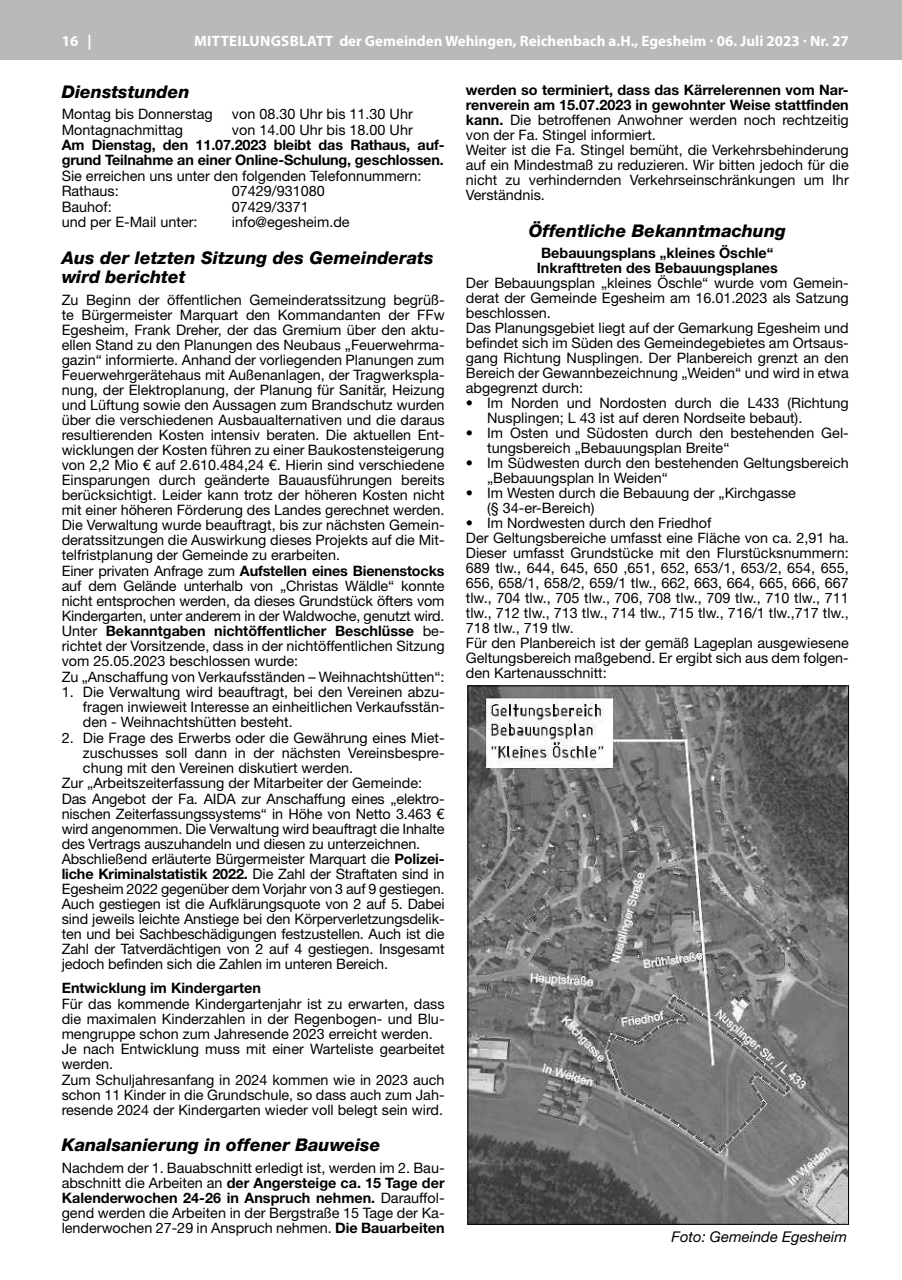
<style>
.page{position:relative;width:902px;height:1280px;background:#fff}
.page>*{position:absolute;margin:0;border:0;box-sizing:border-box;transform-origin:0 0}
.t1{font:italic 800 17.55px/19.2px "Helvetica Neue LT Pro";color:#000}
.t2{font:700 15px "Myriad Pro";color:#fff}
.t3{font:italic 14.85px "Helvetica Neue LT Pro";color:#000}
.t4{font:14.4px/15px "Helvetica Neue LT Pro";color:#000}
.t5{font:700 14.4px/15px "Helvetica Neue LT Pro";letter-spacing:-.01em;color:#000}
.s1{font-weight:700}
.s2{font-weight:400}
</style>
<div class="page">
<hr style="left:901px;top:0;width:1px;height:60px;background:#b9b9ba">
<div style="left:0;top:0;width:901px;height:60px;background:#b9b9ba"></div>
<img style="left:469px;top:688px;width:377px;height:534px">
<p class="t2" style="left:62px;top:31px;width:31px">16 |</p>
<p class="t2" style="left:194px;top:31px;width:656px">MITTEILUNGSBLATT der Gemeinden Wehingen, Reichenbach a.H., Egesheim · 06. Juli 2023 · Nr. 27</p>
<p class="t1" style="left:62px;top:82px;width:129px">Dienststunden</p>
<p class="t4" style="left:62px;top:106px;width:152px">Montag bis Donnerstag</p>
<p class="t4" style="left:232px;top:106px;width:182px">von 08.30 Uhr bis 11.30 Uhr</p>
<p class="t4" style="left:62px;top:122px;width:123px">Montagnachmittag</p>
<p class="t4" style="left:232px;top:122px;width:182px">von 14.00 Uhr bis 18.00 Uhr</p>
<p class="t5" style="left:62px;top:137px;width:384px">Am Dienstag, den 11.07.2023 bleibt das Rathaus, auf&shy;grund Teilnahme an einer Online-Schulung, geschlossen.</p>
<p class="t4" style="left:62px;top:168px;width:361px;line-height:15.5px">Sie erreichen uns unter den folgenden Telefonnummern:<br>Rathaus:</p>
<p class="t4" style="left:466px;top:82px;width:384px"><span class="s1">werden so terminiert, dass das Kärrelerennen vom Nar&shy;renverein am 15.07.2023 in gewohnter Weise stattfinden kann.</span> Die betroffenen Anwohner werden noch rechtzeitig von der Fa. Stingel informiert.<br>Weiter ist die Fa. Stingel bemüht, die Verkehrsbehinderung auf ein Mindestmaß zu reduzieren. Wir bitten jedoch für die nicht zu verhindernden Verkehrseinschränkungen um Ihr Verständnis.</p>
<p class="t1" style="left:529px;top:221px;width:258px">Öffentliche Bekanntmachung</p>
<p class="t5" style="left:536px;top:245px;width:243px;text-align:center">Bebauungsplans „kleines Öschle“<br>Inkrafttreten des Bebauungsplanes</p>
<p class="t4" style="left:466px;top:275px;width:384px">Der Bebauungsplan „kleines Öschle“ wurde vom Gemein&shy;derat der Gemeinde Egesheim am 16.01.2023 als Satzung beschlossen.<br>Das Planungsgebiet liegt auf der Gemarkung Egesheim und befindet sich im Süden des Gemeindegebietes am Ortsaus&shy;gang Richtung Nusplingen. Der Planbereich grenzt an den Bereich der Gewannbezeichnung „Weiden“ und wird in etwa abgegrenzt durch:</p>
<p class="t4" style="left:487px;top:395px;width:363px;text-indent:-21px">• Im Norden und Nordosten durch die L433 (Richtung<br>Nusplingen; L 43 ist auf deren Nordseite bebaut).</p>
<p class="t4" style="left:487px;top:425px;width:363px;text-indent:-21px">• Im Osten und Südosten durch den bestehenden Gel&shy;tungsbereich „Bebauungsplan Breite“</p>
<p class="t4" style="left:487px;top:455px;width:363px;text-indent:-21px">• Im Südwesten durch den bestehenden Geltungsbereich „Bebauungsplan In Weiden“</p>
<p class="t4" style="left:487px;top:485px;width:310px;text-indent:-21px">• Im Westen durch die Bebauung der „Kirchgasse (§ 34-er-Bereich)</p>
<p class="t4" style="left:466px;top:515px;width:384px">• Im Nordwesten durch den Friedhof<br>Der Geltungsbereiche umfasst eine Fläche von ca. 2,91 ha.<br>Dieser umfasst Grundstücke mit den Flurstücksnummern:<br>689 tlw., 644, 645, 650 ,651, 652, 653/1, 653/2, 654, 655, 656, 658/1, 658/2, 659/1 tlw., 662, 663, 664, 665, 666, 667 tlw., 704 tlw., 705 tlw., 706, 708 tlw., 709 tlw., 710 tlw., 711 tlw., 712 tlw., 713 tlw., 714 tlw., 715 tlw., 716/1 tlw.,717 tlw., 718 tlw., 719 tlw.<br>Für den Planbereich ist der gemäß Lageplan ausgewiesene Geltungsbereich maßgebend. Er ergibt sich aus dem folgen&shy;den Kartenausschnitt:</p>
<p class="t4" style="left:232px;top:183px;width:94px">07429/931080</p>
<p class="t4" style="left:62px;top:199px;width:52px">Bauhof:</p>
<p class="t4" style="left:232px;top:199px;width:78px">07429/3371</p>
<p class="t4" style="left:62px;top:214px;width:137px">und per E-Mail unter:</p>
<p class="t4" style="left:232px;top:214px;width:119px">info@egesheim.de</p>
<p class="t1" style="left:62px;top:248px;width:373px">Aus der letzten Sitzung des Gemeinderats wird berichtet</p>
<p class="t4" style="left:62px;top:292px;width:384px">Zu Beginn der öffentlichen Gemeinderatssitzung begrüß&shy;te Bürgermeister Marquart den Kommandanten der FFw Egesheim, Frank Dreher, der das Gremium über den aktu&shy;ellen Stand zu den Planungen des Neubaus „Feuerwehrma&shy;gazin“ informierte. Anhand der vorliegenden Planungen zum Feuerwehrgerätehaus mit Außenanlagen, der Tragwerkspla&shy;nung, der Elektroplanung, der Planung für Sanitär, Heizung und Lüftung sowie den Aussagen zum Brandschutz wurden über die verschiedenen Ausbaualternativen und die daraus resultierenden Kosten intensiv beraten. Die aktuellen Ent&shy;wicklungen der Kosten führen zu einer Baukostensteigerung von 2,2 Mio € auf 2.610.484,24 €. Hierin sind verschiedene Einsparungen durch geänderte Bauausführungen bereits berücksichtigt. Leider kann trotz der höheren Kosten nicht mit einer höheren Förderung des Landes gerechnet werden.<br>Die Verwaltung wurde beauftragt, bis zur nächsten Gemein&shy;deratssitzungen die Auswirkung dieses Projekts auf die Mit&shy;telfristplanung der Gemeinde zu erarbeiten.<br>Einer privaten Anfrage zum <span class="s1">Aufstellen eines Bienenstocks </span>auf dem Gelände unterhalb von „Christas Wäldle“ konnte nicht entsprochen werden, da dieses Grundstück öfters vom Kindergarten, unter anderem in der Waldwoche, genutzt wird.<br>Unter <span class="s1">Bekanntgaben nichtöffentlicher Beschlüsse</span> be&shy;richtet der Vorsitzende, dass in der nichtöffentlichen Sitzung vom 25.05.2023 beschlossen wurde:<br>Zu „Anschaffung von Verkaufsständen – Weihnachtshütten“:</p>
<p class="t4" style="left:83px;top:684px;width:363px;text-align:justify;text-indent:-21px">1. Die Verwaltung wird beauftragt, bei den Vereinen abzu&shy;fragen inwieweit Interesse an einheitlichen Verkaufsstän&shy;den - Weihnachtshütten besteht.</p>
<p class="t4" style="left:62px;top:730px;width:384px">2. Die Frage des Erwerbs oder die Gewährung eines Miet-</p>
<p class="t4" style="left:83px;top:745px;width:363px">zuschusses soll dann in der nächsten Vereinsbespre-</p>
<p class="t4" style="left:83px;top:760px;width:271px">chung mit den Vereinen diskutiert werden.</p>
<p class="t4" style="left:62px;top:775px;width:362px">Zur „Arbeitszeiterfassung der Mitarbeiter der Gemeinde:</p>
<p class="t4" style="left:62px;top:791px;width:384px">Das Angebot der Fa. AIDA zur Anschaffung eines „elektro-</p>
<p class="t4" style="left:62px;top:806px;width:384px">nischen Zeiterfassungssystems“ in Höhe von Netto 3.463 €</p>
<p class="t4" style="left:62px;top:821px;width:384px">wird angenommen. Die Verwaltung wird beauftragt die Inhalte</p>
<p class="t4" style="left:62px;top:836px;width:360px">des Vertrags auszuhandeln und diesen zu unterzeichnen.</p>
<p class="t4" style="left:62px;top:851px;width:384px">Abschließend erläuterte Bürgermeister Marquart die <span class="s1">Polizei-</span></p>
<p class="t5" style="left:62px;top:866px;width:384px">liche Kriminalstatistik 2022. <span class="s2">Die Zahl der Straftaten sind in</span></p>
<p class="t4" style="left:62px;top:881px;width:384px">Egesheim 2022 gegenüber dem Vorjahr von 3 auf 9 gestiegen.</p>
<p class="t4" style="left:62px;top:896px;width:384px">Auch gestiegen ist die Aufklärungsquote von 2 auf 5. Dabei</p>
<p class="t4" style="left:62px;top:911px;width:384px">sind jeweils leichte Anstiege bei den Körperverletzungsdelik-</p>
<p class="t4" style="left:62px;top:926px;width:384px">ten und bei Sachbeschädigungen festzustellen. Auch ist die</p>
<p class="t4" style="left:62px;top:941px;width:384px">Zahl der Tatverdächtigen von 2 auf 4 gestiegen. Insgesamt</p>
<p class="t4" style="left:62px;top:956px;width:328px">jedoch befinden sich die Zahlen im unteren Bereich.</p>
<p class="t5" style="left:62px;top:980px;width:201px">Entwicklung im Kindergarten</p>
<p class="t4" style="left:62px;top:995px;width:384px">Für das kommende Kindergartenjahr ist zu erwarten, dass die maximalen Kinderzahlen in der Regenbogen- und Blu&shy;mengruppe schon zum Jahresende 2023 erreicht werden.<br>Je nach Entwicklung muss mit einer Warteliste gearbeitet werden.<br>Zum Schuljahresanfang in 2024 kommen wie in 2023 auch schon 11 Kinder in die Grundschule, so dass auch zum Jah&shy;resende 2024 der Kindergarten wieder voll belegt sein wird.</p>
<p class="t1" style="left:62px;top:1135px;width:320px">Kanalsanierung in offener Bauweise</p>
<p class="t4" style="left:62px;top:1160px;width:384px;text-align:justify">Nachdem der 1. Bauabschnitt erledigt ist, werden im 2. Bau&shy;abschnitt die Arbeiten an <span class="s1">der Angersteige ca. 15 Tage der Kalenderwochen 24-26 in Anspruch nehmen.</span> Darauffol&shy;gend werden die Arbeiten in der Bergstraße 15 Tage der Ka&shy;lenderwochen 27-29 in Anspruch nehmen. <span class="s1">Die Bauarbeiten</span></p>
<p class="t3" style="left:671px;top:1228px;width:177px">Foto: Gemeinde Egesheim</p>
</div>
